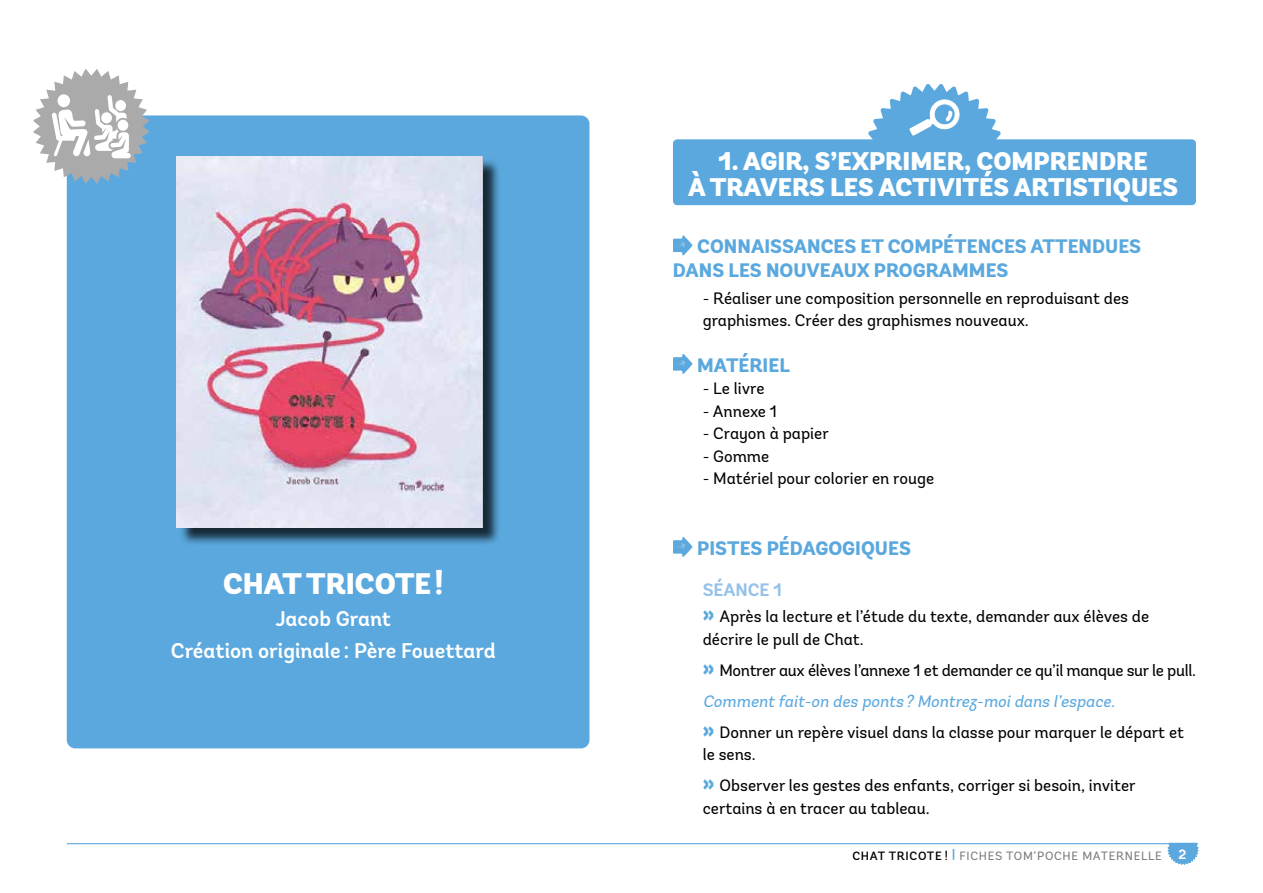
<style>
.page{position:relative;width:1263px;height:893px;background:#fff}
.page>*{position:absolute;margin:0;border:0;box-sizing:border-box;transform-origin:0 0}
.t1{font:900 29.7px "Andes";color:#fff}
.t2{font:900 25.5px/25.5px "Andes";color:#fff;text-align:center}
.t3{font:600 21.15px/31.8px "Andes";color:#fff;text-align:center}
.t4{font:800 19.5px/24px "Andes";color:#5aa8de}
.t5{font:700 18px "Andes";letter-spacing:-.005em;color:#96c2e9}
.t6{font:16.5px/22.5px "Andes";color:#000}
.t7{font:16.5px/31px "Andes";letter-spacing:-.02em;color:#000}
.t8{font:12px "Andes";letter-spacing:.06em;color:#797979}
.s1{font-weight:900;font-size:24.75px;color:#5aa8de}
.s2{font-style:italic;color:#5aa8de}
.s3{font-weight:500;color:#000}
.s4{font-weight:700;font-size:13.5px;color:#fff}
</style>
<div class="page">
<hr style="left:67px;top:843px;width:1130px;height:1px;background:#5aa8de">
<svg style="left:1167px;top:843px;width:32px;height:22px"></svg>
<svg style="left:868px;top:84px;width:133px;height:55px"></svg>
<div style="left:673px;top:139px;width:523px;height:66px;background:#5aa8de;border-radius:4px"></div>
<svg style="left:673px;top:235px;width:19px;height:20px"></svg>
<svg style="left:673px;top:354px;width:19px;height:20px"></svg>
<svg style="left:673px;top:537px;width:19px;height:20px"></svg>
<div style="left:67px;top:115px;width:522px;height:633px;background:#5aa8de;border-radius:9px"></div>
<svg style="left:33px;top:69px;width:116px;height:115px"></svg>
<div style="left:179px;top:159px;width:322px;height:387px;background:#000;opacity:.75"></div>
<img style="left:176px;top:156px;width:307px;height:371px">
<h1 class="t1" style="left:223px;top:564px;width:222px">CHAT TRICOTE!</h1>
<p class="t3" style="left:171px;top:603px;width:326px">Jacob Grant<br>Création originale: Père Fouettard</p>
<h2 class="t2" style="left:688px;top:150px;width:491px">1. AGIR, S’EXPRIMER, COMPRENDRE<br>À TRAVERS LES ACTIVITÉS ARTISTIQUES</h2>
<p class="t4" style="left:673px;top:235px;width:470px;text-indent:24px">CONNAISSANCES ET COMPÉTENCES ATTENDUES<br>DANS LES NOUVEAUX PROGRAMMES</p>
<p class="t6" style="left:703px;top:287px;width:428px">- Réaliser une composition personnelle en reproduisant des graphismes. Créer des graphismes nouveaux.</p>
<p class="t4" style="left:697px;top:354px;width:94px">MATÉRIEL</p>
<p class="t6" style="left:703px;top:377px;width:63px">- Le livre</p>
<p class="t6" style="left:703px;top:400px;width:76px">- Annexe 1</p>
<p class="t6" style="left:703px;top:422px;width:128px">- Crayon à papier</p>
<p class="t6" style="left:703px;top:445px;width:68px">- Gomme</p>
<p class="t6" style="left:703px;top:467px;width:233px">- Matériel pour colorier en rouge</p>
<p class="t4" style="left:697px;top:537px;width:215px">PISTES PÉDAGOGIQUES</p>
<p class="t5" style="left:703px;top:578px;width:81px">SÉANCE 1</p>
<p class="t6" style="left:703px;top:606px;width:448px"><span class="s1">»</span> Après la lecture et l’étude du texte, demander aux élèves de décrire le pull de Chat.</p>
<p class="t7" style="left:703px;top:655px;width:495px"><span class="s1">»</span> Montrer aux élèves l’annexe 1 et demander ce qu’il manque sur le pull.<br><span class="s2">Comment fait-on des ponts ? Montrez-moidans l’espace.<br></span><span class="s1">»</span> Donner un repère visuel dans la classe pour marquer le départ et</p>
<p class="t6" style="left:703px;top:739px;width:434px;line-height:31px">le sens.<br><span class="s1">»</span> Observer les gestes des enfants, corriger si besoin, inviter</p>
<p class="t6" style="left:703px;top:797px;width:228px">certains à en tracer au tableau.</p>
<p class="t8" style="left:852px;top:848px;width:336px"><span class="s3">CHAT TRICOTE !</span> <sup>|</sup> FICHES TOM’POCHE MATERNELLE <span class="s4">2</span></p>
</div>
